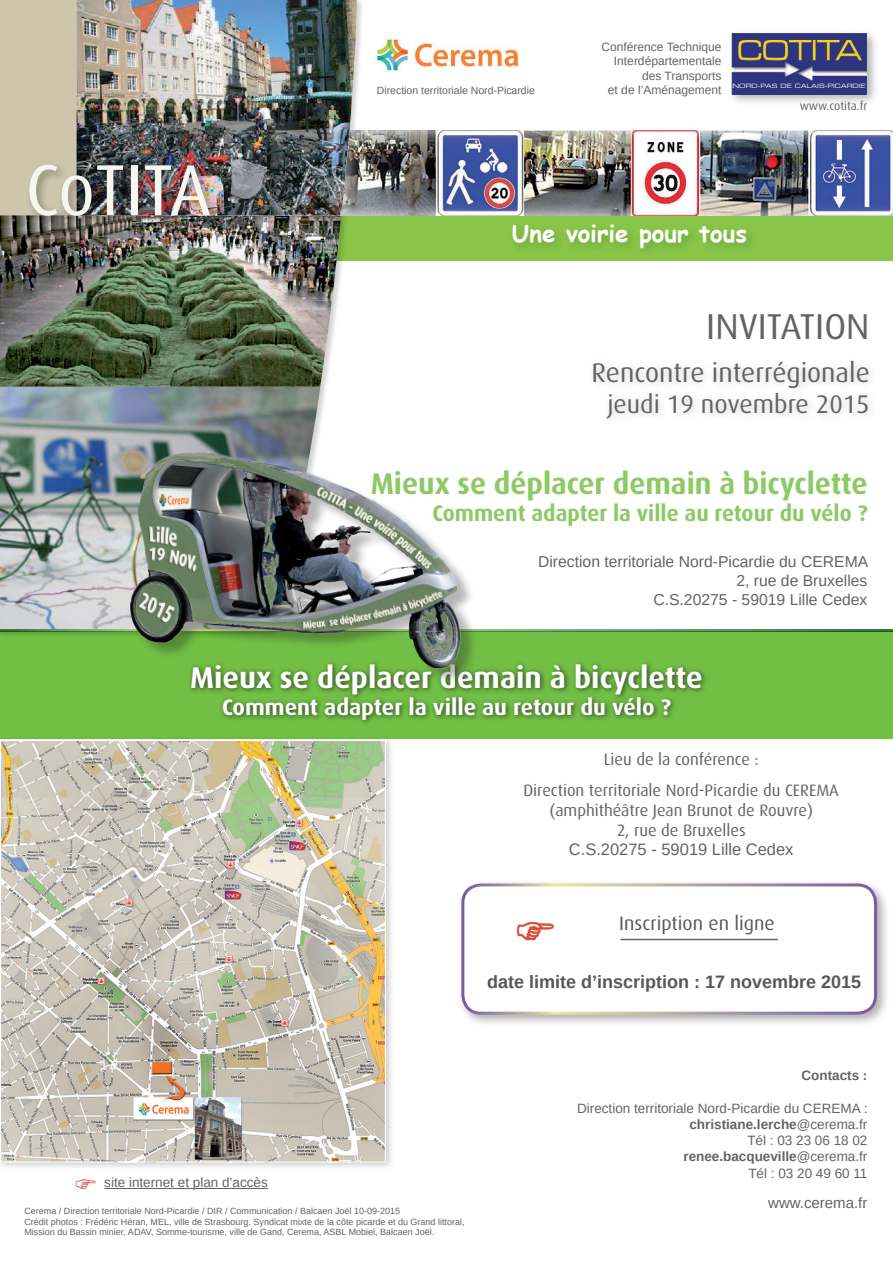
<style>
.page{position:relative;width:893px;height:1263px;background:#fff}
.page>*{position:absolute;margin:0;border:0;box-sizing:border-box;transform-origin:0 0}
.t1{font:72.15px "Dax OT";color:#f6f6f1}
.t2{font:36px "Dax OT";color:#636366}
.t3{font:700 30px "Dax OT";color:#8dc964}
.t4{font:700 30px "Dax OT";color:#fff}
.t5{font:27px "Dax OT";color:#636366}
.t6{font:25.5px "Dax OT";color:#636366}
.t7{font:700 24px "Comic Sans MS";color:#fff}
.t8{font:700 22.5px "Dax OT";color:#8dc964}
.t9{font:700 22.5px "Dax OT";color:#fff}
.t10{font:19.5px "Dax OT";color:#5a5a5d}
.t11{font:700 18px "Liberation Sans";color:#57585a}
.t12{font:16.5px/30.6px "Dax OT";color:#636366;text-align:center}
.t13{font:16.5px "Liberation Sans";color:#636366}
.t14{font:15.75px/18.9px "Liberation Sans";color:#636366;text-align:right}
.t15{font:15px "Liberation Sans";color:#636366}
.t16{font:13.5px/16.2px "Liberation Sans";color:#636366;text-align:right}
.t17{font:700 13.5px "Liberation Sans";color:#636366}
.t18{font:12px/14.4px "Liberation Sans";color:#636366;text-align:right}
.t19{font:12px "Dax OT";color:#636366}
.t20{font:10.5px "Liberation Sans";color:#636366}
.t21{font:9px/10.8px "Liberation Sans";color:#636366}
.t22{font:5.85px "Eurostile Extended Two";color:#fff}
.s1{font-weight:700}
</style>
<div class="page">
<div style="left:457px;top:880px;width:432px;height:147px;background:#231f20;opacity:.35"></div>
<div style="left:463px;top:885px;width:412px;height:128px;background:#fff;border-radius:18px"></div>
<div style="left:461px;top:883px;width:416px;height:132px;border:3px solid #fff;border-radius:18px"></div>
<hr style="left:620px;top:939px;width:158px;height:1px;background:#636366">
<div style="left:0;top:736px;width:395px;height:435px;background:#231f20;opacity:.23"></div>
<img style="left:2px;top:742px;width:382px;height:419px">
<img style="left:365px;top:131px;width:528px;height:85px">
<div style="left:313px;top:216px;width:580px;height:44px;background:#88c548"></div>
<div style="left:0;top:0;width:139px;height:627px;background:#cdc6ad"></div>
<div style="left:588px;top:355px;width:290px;height:73px;background:#fafafa"></div>
<div style="left:728px;top:29px;width:151px;height:78px;background:#231f20;opacity:.35"></div>
<img style="left:732px;top:33px;width:135px;height:61px">
<div style="left:733px;top:81px;width:133px;height:9px;background:#2e347e"></div>
<div style="left:509px;top:221px;width:249px;height:39px;background:#231f20;opacity:.2"></div>
<div style="left:0;top:214px;width:348px;height:180px;background:#231f20;opacity:.2"></div>
<img style="left:0;top:215px;width:341px;height:172px">
<img style="left:0;top:387px;width:320px;height:242px">
<img style="left:377px;top:39px;width:142px;height:32px">
<svg style="left:0;top:629px;width:893px;height:2px"></svg>
<div style="left:0;top:631px;width:893px;height:108px;background:#71bf44"></div>
<div style="left:187px;top:660px;width:520px;height:66px;background:#231f20;opacity:.75"></div>
<div style="left:75px;top:0;width:290px;height:223px;background:#231f20;opacity:.2"></div>
<img style="left:77px;top:0;width:280px;height:216px">
<hr style="left:104px;top:1188px;width:164px;height:1px;background:#636366">
<img style="left:95px;top:404px;width:410px;height:318px">
<div style="left:25px;top:161px;width:196px;height:67px;background:#231f20;opacity:.41"></div>
<svg style="left:517px;top:921px;width:37px;height:20px"></svg>
<h1 class="t1" style="left:26px;top:150px;width:187px">CoTITA</h1>
<p class="t20" style="left:377px;top:83px;width:160px">Direction territoriale Nord-Picardie</p>
<h3 class="t18" style="left:601px;top:39px;width:121px">Conférence Technique<br>Interdépartementale des Transports<br>et de l’Aménagement</h3>
<p class="t22" style="left:733px;top:81px;width:134px">NORD-PAS DE CALAIS-PICARDIE</p>
<h3 class="t19" style="left:800px;top:99px;width:69px">www.cotita.fr</h3>
<h3 class="t7" style="left:512px;top:215px;width:237px">Une voirie pour tous</h3>
<h2 class="t2" style="left:706px;top:307px;width:165px">INVITATION</h2>
<h3 class="t5" style="left:592px;top:358px;width:280px">Rencontre interrégionale</h3>
<h3 class="t6" style="left:607px;top:390px;width:264px">jeudi 19 novembre 2015</h3>
<h3 class="t3" style="left:371px;top:466px;width:498px">Mieux se déplacer demain à bicyclette</h3>
<h3 class="t8" style="left:433px;top:500px;width:436px">Comment adapter la ville au retour du vélo ?</h3>
<h3 class="t14" style="left:538px;top:552px;width:332px">Direction territoriale Nord-Picardie du CEREMA<br>2, rue de Bruxelles<br>C.S.20275 - 59019 Lille Cedex</h3>
<h3 class="t4" style="left:190px;top:661px;width:514px">Mieux se déplacer demain à bicyclette</h3>
<h3 class="t9" style="left:222px;top:695px;width:450px">Comment adapter la ville au retour du vélo ?</h3>
<h3 class="t12" style="left:523px;top:744px;width:317px">Lieu de la conférence :<br>Direction territoriale Nord-Picardie du CEREMA</h3>
<h3 class="t12" style="left:549px;top:800px;width:265px;line-height:19.8px">(amphithéâtre Jean Brunot de Rouvre)<br>2, rue de Bruxelles</h3>
<h3 class="t13" style="left:569px;top:839px;width:226px">C.S.20275 - 59019 Lille Cedex</h3>
<h3 class="t10" style="left:619px;top:912px;width:157px">Inscription en ligne</h3>
<h3 class="t11" style="left:487px;top:969px;width:376px">date limite d’inscription : 17 novembre 2015</h3>
<h3 class="t16" style="left:104px;top:1174px;width:165px">site internet et plan d’accès</h3>
<p class="t21" style="left:24px;top:1205px;width:442px">Cerema / Direction territoriale Nord-Picardie / DIR / Communication / Balcaen Joël 10-09-2015<br>Crédit photos : Frédéric Héran, MEL, ville de Strasbourg, Syndicat mixte de la côte picarde et du Grand littoral,<br>Mission du Bassin minier, ADAV, Somme-tourisme, ville de Gand, Cerema, ASBL Mobiel, Balcaen Joël.</p>
<h3 class="t17" style="left:801px;top:1066px;width:68px">Contacts :</h3>
<h3 class="t16" style="left:577px;top:1100px;width:292px">Direction territoriale Nord-Picardie du CEREMA : <span class="s1">christiane.lerche</span>@cerema.fr<br>Tél : 03 23 06 18 02 <span class="s1">renee.bacqueville</span>@cerema.fr<br>Tél : 03 20 49 60 11</h3>
<h3 class="t15" style="left:768px;top:1193px;width:101px">www.cerema.fr</h3>
</div>
